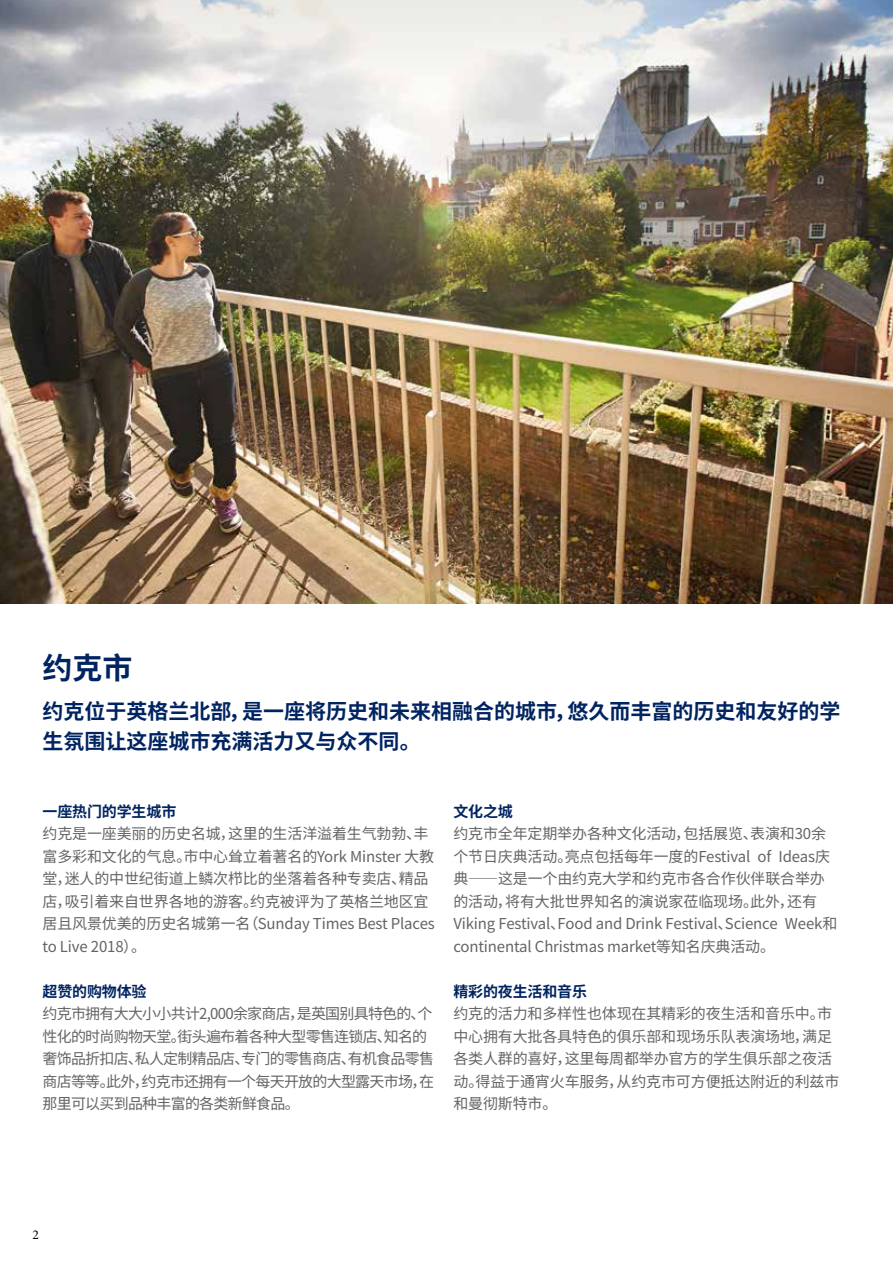
<style>
.page{position:relative;width:893px;height:1263px;background:#fff}
.page>*{position:absolute;margin:0;border:0;box-sizing:border-box;transform-origin:0 0}
.t1{font:700 30px "Noto Sans Hans";color:#002461}
.t2{font:700 21px/30px "Noto Sans Hans";color:#002461}
.t3{font:15px/22.5px "Noto Sans Hans";letter-spacing:-.01em;color:#626466}
.t4{font:15px/22.5px "Noto Sans Hans";letter-spacing:-.05em;color:#626466}
.t5{font:700 15px "Noto Sans Hans";letter-spacing:-.01em;color:#002461}
.t6{font:13.5px "Minion Pro";color:#000}
</style>
<div class="page">
<img style="left:0;top:0;width:893px;height:604px">
<h1 class="t1" style="left:43px;top:651px;width:91px">约克市</h1>
<h2 class="t2" style="left:43px;top:696px;width:799px">约克位于英格兰北部，是一座将历史和未来相融合的城市，悠久而丰富的历史和友好的学生氛围让这座城市充满活力又与众不同。</h2>
<p class="t5" style="left:43px;top:803px;width:135px">一座热门的学生城市</p>
<p class="t3" style="left:43px;top:823px;width:394px">约克是一座美丽的历史名城，这里的生活洋溢着生气勃勃、丰富多彩和文化的气息。市中心耸立着著名的York Minster 大教堂，迷人的中世纪街道上鳞次栉比的坐落着各种专卖店、精品店，吸引着来自世界各地的游客。约克被评为了英格兰地区宜居且风景优美的历史名城第一名（Sunday Times Best Places to Live 2018）。</p>
<p class="t5" style="left:43px;top:983px;width:106px">超赞的购物体验</p>
<p class="t4" style="left:43px;top:1003px;width:393px">约克市拥有大大小小共计2,000余家商店，是英国别具特色的、个性化的时尚购物天堂。街头遍布着各种大型零售连锁店、知名的奢饰品折扣店、私人定制精品店、专门的零售商店、有机食品零售商店等等。此外，约克市还拥有一个每天开放的大型露天市场，在那里可以买到品种丰富的各类新鲜食品。</p>
<p class="t5" style="left:453px;top:803px;width:61px">文化之城</p>
<p class="t3" style="left:453px;top:823px;width:386px">约克市全年定期举办各种文化活动，包括展览、表演和30余个节日庆典活动。亮点包括每年一度的Festival of Ideas庆典——这是一个由约克大学和约克市各合作伙伴联合举办的活动，将有大批世界知名的演说家莅临现场。此外，还有Viking Festival、Food and Drink Festival、Science Week和continental Christmas market等知名庆典活动。</p>
<p class="t5" style="left:453px;top:983px;width:135px">精彩的夜生活和音乐</p>
<p class="t3" style="left:453px;top:1003px;width:388px">约克的活力和多样性也体现在其精彩的夜生活和音乐中。市中心拥有大批各具特色的俱乐部和现场乐队表演场地，满足各类人群的喜好，这里每周都举办官方的学生俱乐部之夜活动。得益于通宵火车服务，从约克市可方便抵达附近的利兹市和曼彻斯特市。</p>
<p class="t6" style="left:33px;top:1225px;width:8px">2</p>
</div>
